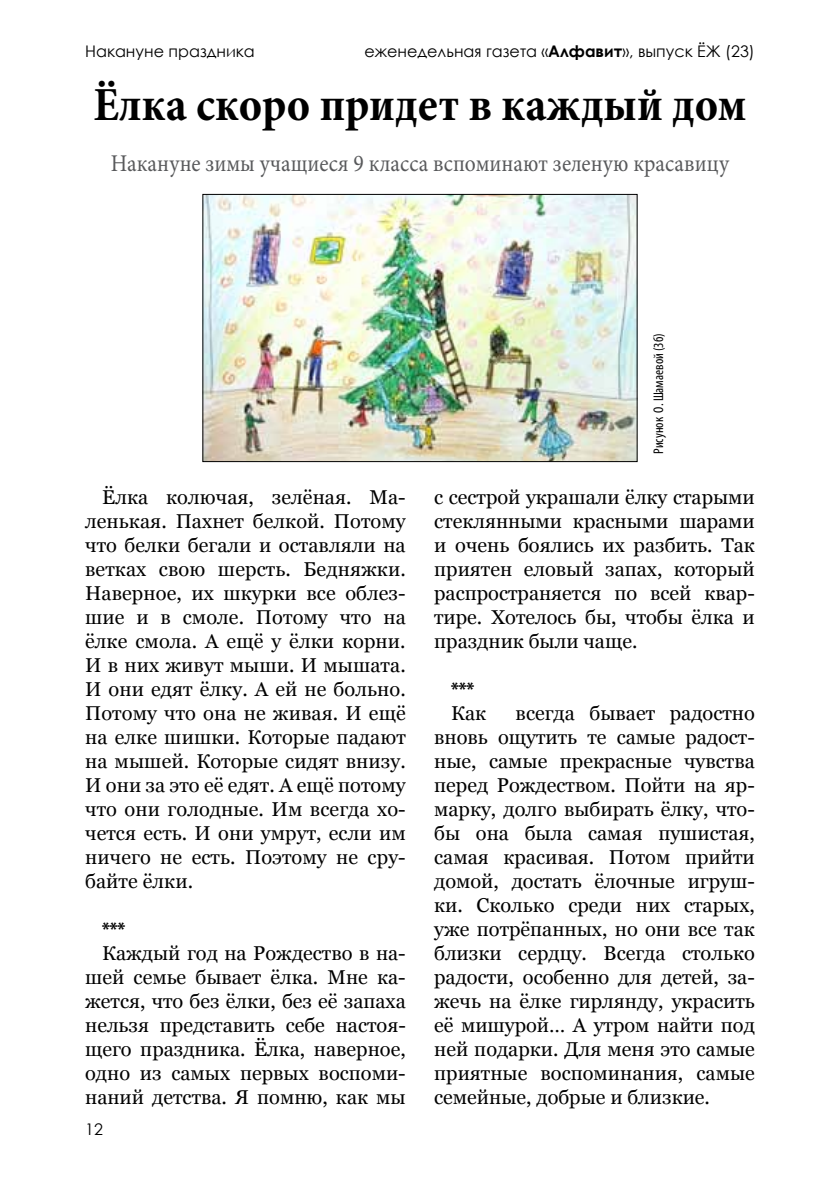
<style>
.page{position:relative;width:840px;height:1191px;background:#fff}
.page>*{position:absolute;margin:0;border:0;box-sizing:border-box;transform-origin:0 0}
.t1{font:700 condensed 48px "Minion Pro";color:#000}
.t2{font:24px "Minion Pro";color:#58595b;scale:.9 1}
.t3{font:20px/24px "Georgia";color:#000;text-align:justify}
.t4{font:700 condensed 20px "Myriad Pro";color:#000}
.t5{font:16px "Century Gothic";color:#000}
.t6{font:condensed 14px "Myriad Pro";color:#000}
.s1{font-weight:700}
</style>
<div class="page">
<img style="left:204px;top:196px;width:431px;height:264px">
<div style="left:202px;top:194px;width:435px;height:268px;border:1px solid #000"></div>
<p class="t5" style="left:85px;top:40px;width:171px">Накануне праздника</p>
<p class="t5" style="left:364px;top:40px;width:392px">еженедельная газета «<span class="s1">Алфавит</span>», выпуск ЁЖ (23)</p>
<h1 class="t1" style="left:93px;top:72px;width:654px">Ёлка скоро придет в каждый дом</h1>
<p class="t2" style="left:111px;top:147px;width:688px">Накануне зимы учащиеся 9 класса вспоминают зеленую красавицу</p>
<p class="t3" style="left:85px;top:486px;width:322px;text-indent:17px">Ёлка колючая, зелёная. Ма&shy;ленькая. Пахнет белкой. Потому что белки бегали и оставляли на ветках свою шерсть. Бедняжки.<br>Наверное, их шкурки все облез&shy;шие и в смоле. Потому что на ёлке смола. А ещё у ёлки корни.<br>И в них живут мыши. И мышата.<br>И они едят ёлку. А ей не больно.<br>Потому что она не живая. И ещё на елке шишки. Которые падают на мышей. Которые сидят внизу.<br>И они за это её едят. А ещё потому что они голодные. Им всегда хо&shy;чется есть. И они умрут, если им ничего не есть. Поэтому не сру&shy;байте ёлки.</p>
<p class="t4" style="left:102px;top:917px;width:25px">***</p>
<p class="t3" style="left:85px;top:942px;width:322px;text-indent:17px">Каждый год на Рождество в на&shy;шей семье бывает ёлка. Мне ка&shy;жется, что без ёлки, без её запаха нельзя представить себе настоя&shy;щего праздника. Ёлка, наверное, одно из самых первых воспоми&shy;наний детства. Я помню, как мы</p>
<p class="t5" style="left:85px;top:1118px;width:19px">12</p>
<p class="t6" style="left:649px;top:454px;width:122px;rotate:-90deg">Рисунок О. Шамаевой (3б)</p>
<p class="t3" style="left:434px;top:486px;width:322px">с сестрой украшали ёлку старыми стеклянными красными шарами и очень боялись их разбить. Так приятен еловый запах, который распространяется по всей квар&shy;тире. Хотелось бы, чтобы ёлка и праздник были чаще.</p>
<p class="t4" style="left:451px;top:677px;width:25px">***</p>
<p class="t3" style="left:451px;top:702px;width:37px">Как</p>
<p class="t3" style="left:434px;top:702px;width:322px;text-indent:81px">всегда бывает радостно вновь ощутить те самые радост&shy;ные, самые прекрасные чувства перед Рождеством. Пойти на яр&shy;марку, долго выбирать ёлку, что&shy;бы она была самая пушистая, самая красивая. Потом прийти домой, достать ёлочные игруш&shy;ки. Сколько среди них старых, уже потрёпанных, но они все так близки сердцу. Всегда столько радости, особенно для детей, за&shy;жечь на ёлке гирлянду, украсить её мишурой… А утром найти под ней подарки. Для меня это самые приятные воспоминания, самые семейные, добрые и близкие.</p>
</div>
